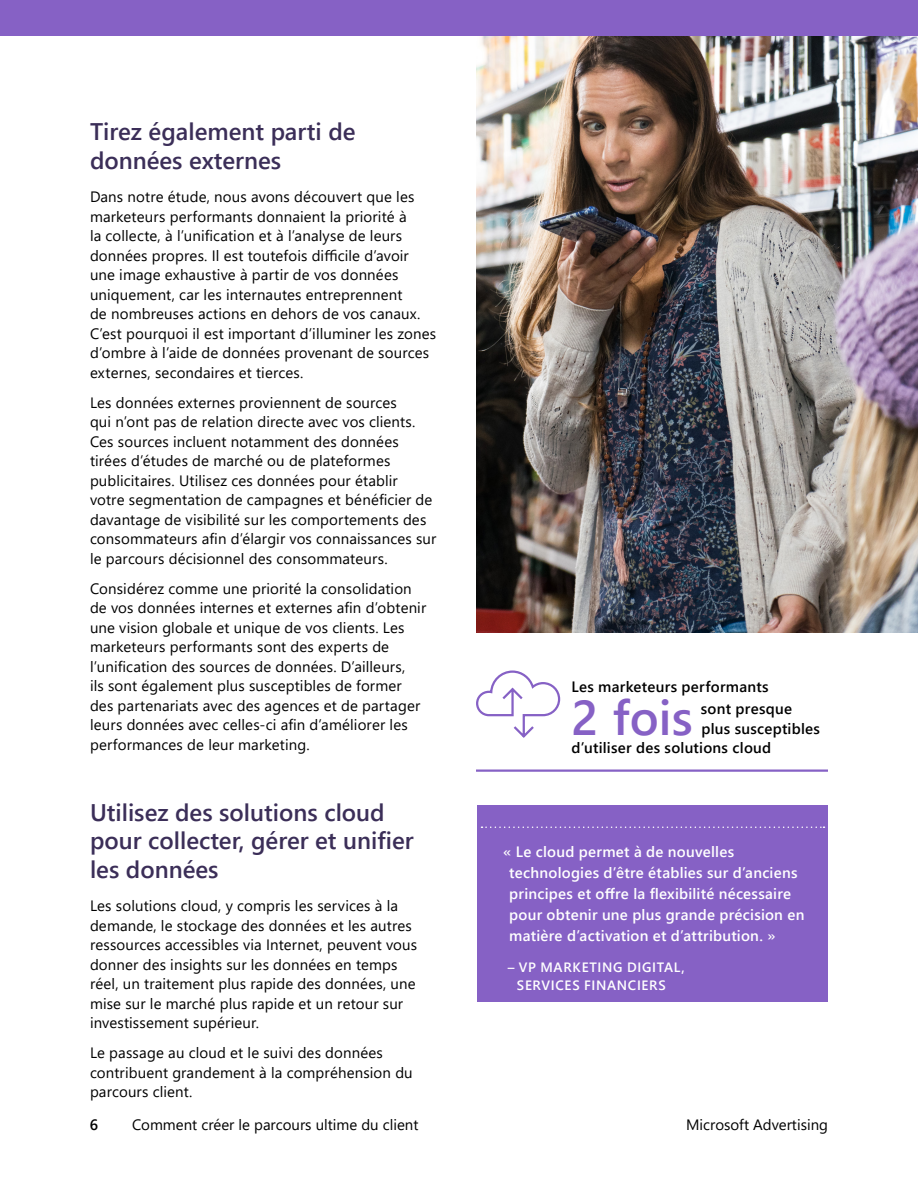
<style>
.page{position:relative;width:918px;height:1188px;background:#fff}
.page>*{position:absolute;margin:0;border:0;box-sizing:border-box;transform-origin:0 0}
.t1{font:600 48.75px "Segoe UI";color:#8661c5}
.subheads{font:600 24px/28.8px "Segoe UI";color:#3b2e58}
.body_copy{font:15px/19.5px "Segoe UI";letter-spacing:.01em;color:#000}
.t2{font:600 15px/21px "Segoe UI";letter-spacing:.015em;color:#fff}
.body_copy-2{font:600 15px/22.5px "Segoe UI";letter-spacing:.015em;color:#000}
.t3{font:600 13.5px "Segoe UI";letter-spacing:.05em;color:#fff}
</style>
<div class="page">
<div style="left:0;top:0;width:918px;height:36px;background:#8661c5"></div>
<img style="left:476px;top:36px;width:442px;height:597px">
<div style="left:478px;top:806px;width:350px;height:196px;background:#8661c5"></div>
<svg style="left:482px;top:826px;width:343px;height:2px"></svg>
<hr style="left:476px;top:770px;width:352px;height:2px;background:#8661c5">
<svg style="left:476px;top:670px;width:85px;height:68px"></svg>
<p class="subheads" style="left:90px;top:116px;width:267px">Tirez également parti de données externes</p>
<p class="body_copy" style="left:90px;top:186px;width:348px">Dans notre étude, nous avons découvert que les marketeurs performants donnaient la priorité à<br>la collecte, à l’unification et à l’analyse de leurs données propres. Il est toutefois difficile d’avoir une image exhaustive à partir de vos données uniquement, car les internautes entreprennent<br>de nombreuses actions en dehors de vos canaux.<br>C’est pourquoi il est important d’illuminer les zones d’ombre à l’aide de données provenant de sources externes, secondaires et tierces.</p>
<p class="body_copy" style="left:90px;top:391px;width:348px">Les données externes proviennent de sources<br>qui n’ont pas de relation directe avec vos clients.<br>Ces sources incluent notamment des données tirées d’études de marché ou de plateformes publicitaires. Utilisez ces données pour établir<br>votre segmentation de campagnes et bénéficier de davantage de visibilité sur les comportements des consommateurs afin d’élargir vos connaissances sur le parcours décisionnel des consommateurs.</p>
<p class="body_copy" style="left:90px;top:577px;width:338px">Considérez comme une priorité la consolidation de vos données internes et externes afin d’obtenir une vision globale et unique de vos clients. Les marketeurs performants sont des experts de l’unification des sources de données. D’ailleurs,<br>ils sont également plus susceptibles de former des partenariats avec des agences et de partager leurs données avec celles-ci afin d’améliorer les performances de leur marketing.</p>
<p class="subheads" style="left:90px;top:796px;width:325px">Utilisez des solutions cloud pour collecter, gérer et unifier les données</p>
<p class="body_copy" style="left:90px;top:895px;width:329px">Les solutions cloud, y compris les services à la demande, le stockage des données et les autres ressources accessibles via Internet, peuvent vous donner des insights sur les données en temps réel, un traitement plus rapide des données, une mise sur le marché plus rapide et un retour sur investissement supérieur.</p>
<p class="body_copy" style="left:90px;top:1042px;width:324px">Le passage au cloud et le suivi des données contribuent grandement à la compréhension du parcours client.</p>
<p class="body_copy-2" style="left:701px;top:674px;width:93px;text-indent:-129px">Les marketeurs performants sont presque</p>
<p class="t1" style="left:572px;top:672px;width:123px">2 fois</p>
<p class="body_copy-2" style="left:572px;top:718px;width:250px;line-height:19.5px;text-indent:130px">plus susceptibles d’utiliser des solutions cloud</p>
<p class="t2" style="left:509px;top:840px;width:297px;text-indent:-6px">« Le cloud permet à de nouvelles technologies d’être établies sur d’anciens principes et offre la flexibilité nécessaire pour obtenir une plus grande précision en matière d’activation et d’attribution. »</p>
<p class="t3" style="left:508px;top:955px;width:178px">– VP MARKETING DIGITAL,</p>
<p class="t3" style="left:517px;top:973px;width:150px">SERVICES FINANCIERS</p>
<p class="body_copy-2" style="left:90px;top:1112px;width:10px">6</p>
<p class="body_copy" style="left:132px;top:1114px;width:288px">Comment créer le parcours ultime du client</p>
<p class="body_copy" style="left:686px;top:1114px;width:143px">Microsoft Advertising</p>
</div>
